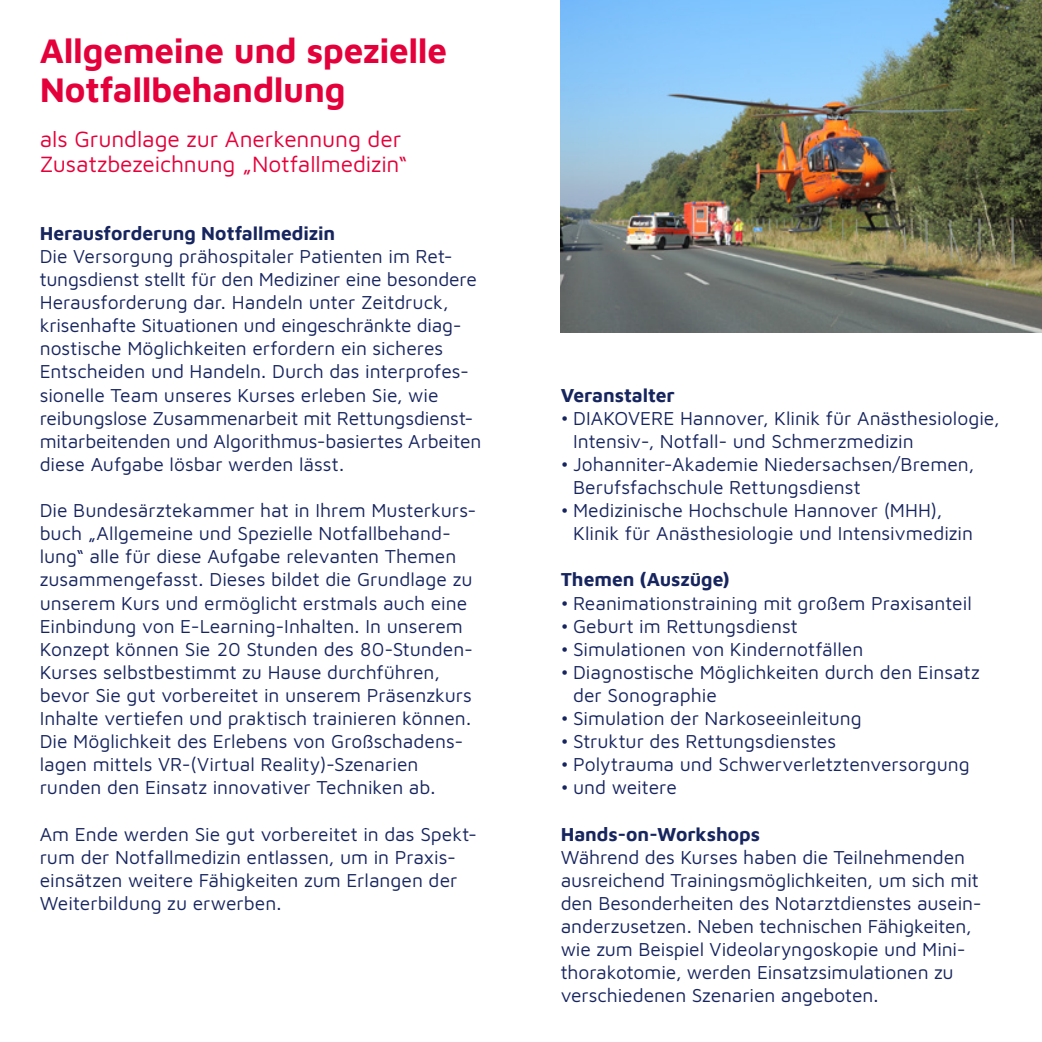
<style>
.page{position:relative;width:1042px;height:1042px;background:#fff}
.page>*{position:absolute;margin:0;border:0;box-sizing:border-box;transform-origin:0 0}
.t1{font:700 35px/38.5px "Maven Johanniter";letter-spacing:-.01em;color:#e4003a}
.t2{font:22.75px/25px "Maven Johanniter";letter-spacing:-.005em;color:#e4003a}
.t3{font:19.25px/23.1px "Maven Johanniter";color:#17255f}
.t4{font:700 19.25px "Maven Johanniter";letter-spacing:-.005em;color:#17255f}
</style>
<div class="page">
<img style="left:561px;top:0;width:481px;height:332px">
<h1 class="t1" style="left:40px;top:29px;width:409px">Allgemeine und spezielle<br>Notfallbehandlung</h1>
<p class="t2" style="left:40px;top:126px;width:369px">als Grundlage zur Anerkennung der<br>Zusatzbezeichnung „Notfallmedizin“</p>
<p class="t4" style="left:40px;top:219px;width:297px">Herausforderung Notfallmedizin</p>
<p class="t3" style="left:40px;top:243px;width:443px">Die Versorgung prähospitaler Patienten im Ret&shy;tungsdienst stellt für den Mediziner eine besondere Herausforderung dar. Handeln unter Zeitdruck, krisenhafte Situationen und eingeschränkte diag&shy;nostische Möglichkeiten erfordern ein sicheres Entscheiden und Handeln. Durch das interprofes&shy;sionelle Team unseres Kurses erleben Sie, wie reibungslose Zusammenarbeit mit Rettungsdienst&shy;mitarbeitenden und Algorithmus-basiertes Arbeiten diese Aufgabe lösbar werden lässt.</p>
<p class="t3" style="left:40px;top:498px;width:438px">Die Bundesärztekammer hat in Ihrem Musterkurs&shy;buch „Allgemeine und Spezielle Notfallbehand&shy;lung“ alle für diese Aufgabe relevanten Themen zusammengefasst. Dieses bildet die Grundlage zu unserem Kurs und ermöglicht erstmals auch eine Einbindung von E-Learning-Inhalten. In unserem Konzept können Sie 20 Stunden des 80-Stunden-Kurses selbstbestimmt zu Hause durchführen, bevor Sie gut vorbereitet in unserem Präsenzkurs Inhalte vertiefen und praktisch trainieren können.<br>Die Möglichkeit des Erlebens von Großschadens&shy;lagen mittels VR-(Virtual Reality)-Szenarien runden den Einsatz innovativer Techniken ab.</p>
<p class="t3" style="left:40px;top:821px;width:439px">Am Ende werden Sie gut vorbereitet in das Spekt&shy;rum der Notfallmedizin entlassen, um in Praxis&shy;einsätzen weitere Fähigkeiten zum Erlangen der Weiterbildung zu erwerben.</p>
<p class="t4" style="left:561px;top:381px;width:116px">Veranstalter</p>
<p class="t3" style="left:573px;top:405px;width:428px;text-indent:-12px">• DIAKOVERE Hannover, Klinik für Anästhesiologie,<br>Intensiv-, Notfall- und Schmerzmedizin</p>
<p class="t3" style="left:573px;top:451px;width:402px;text-indent:-12px">• Johanniter-Akademie Niedersachsen/Bremen,<br>Berufsfachschule Rettungsdienst</p>
<p class="t3" style="left:573px;top:498px;width:401px;text-indent:-12px">• Medizinische Hochschule Hannover (MHH),<br>Klinik für Anästhesiologie und Intensivmedizin</p>
<p class="t4" style="left:561px;top:566px;width:171px">Themen (Auszüge)</p>
<p class="t3" style="left:561px;top:590px;width:413px">• Reanimationstraining mit großem Praxisanteil</p>
<p class="t3" style="left:561px;top:613px;width:239px">• Geburt im Rettungsdienst</p>
<p class="t3" style="left:561px;top:636px;width:304px">• Simulationen von Kindernotfällen</p>
<p class="t3" style="left:573px;top:659px;width:408px;text-indent:-12px">• Diagnostische Möglichkeiten durch den Einsatz der Sonographie</p>
<p class="t3" style="left:561px;top:705px;width:303px">• Simulation der Narkoseeinleitung</p>
<p class="t3" style="left:561px;top:729px;width:277px">• Struktur des Rettungsdienstes</p>
<p class="t3" style="left:561px;top:752px;width:411px">• Polytrauma und Schwerverletztenversorgung</p>
<p class="t3" style="left:561px;top:775px;width:118px">• und weitere</p>
<p class="t4" style="left:561px;top:820px;width:201px">Hands-on-Workshops</p>
<p class="t3" style="left:561px;top:844px;width:422px">Während des Kurses haben die Teilnehmenden ausreichend Trainingsmöglichkeiten, um sich mit den Besonderheiten des Notarztdienstes ausein&shy;anderzusetzen. Neben technischen Fähigkeiten, wie zum Beispiel Videolaryngoskopie und Mini&shy;thorakotomie, werden Einsatzsimulationen zu verschiedenen Szenarien angeboten.</p>
</div>
